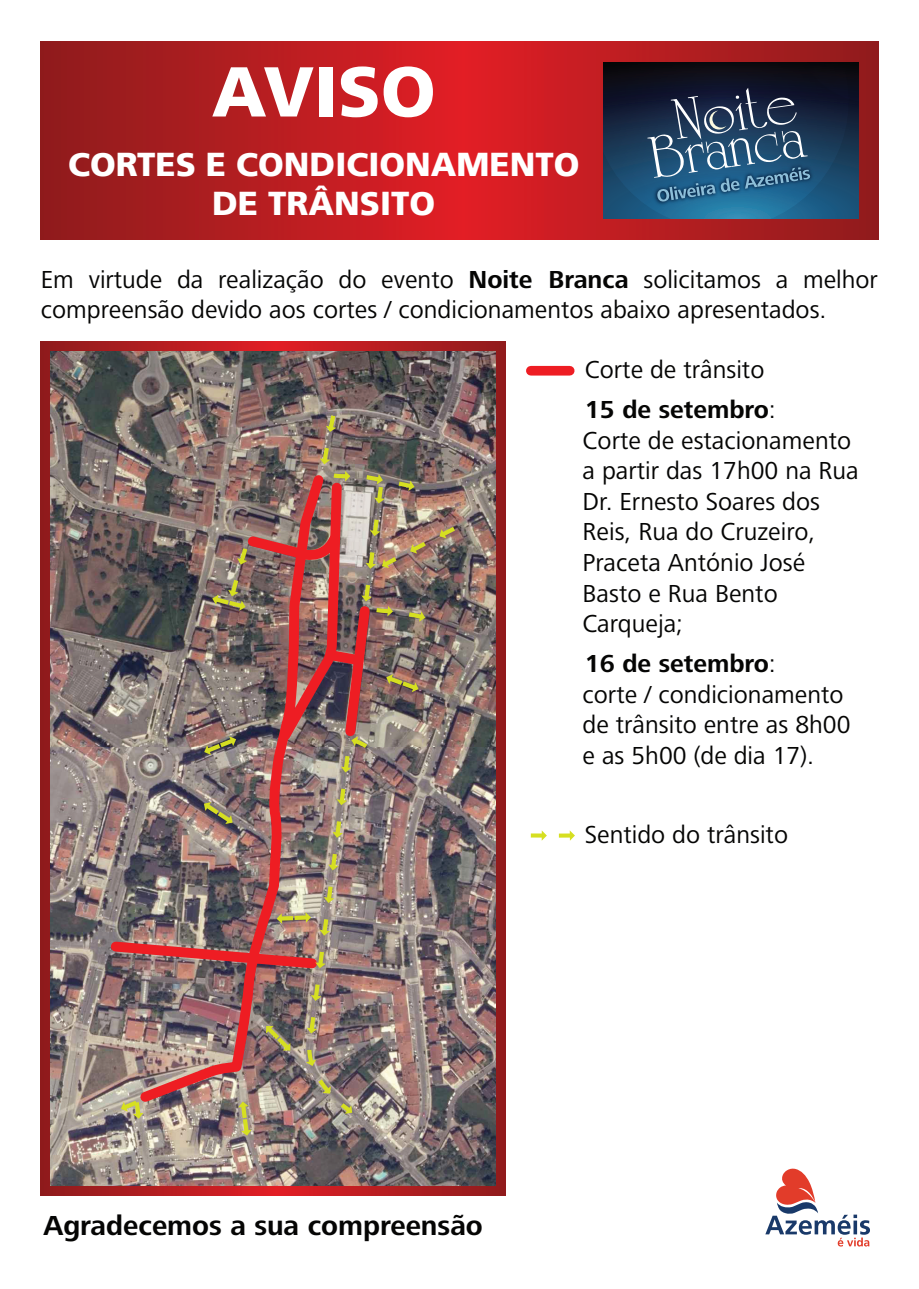
<style>
.page{position:relative;width:919px;height:1289px;background:#fff}
.page>*{position:absolute;margin:0;border:0;box-sizing:border-box;transform-origin:0 0}
.t1{font:900 70.5px "Frutiger LT";color:#fff}
.t2{font:900 33px/39px "Frutiger LT";color:#fff;text-align:center}
.t3{font:700 28.5px "Frutiger Next LT";color:#050504}
.t4{font:25.5px/30.6px "Frutiger Next LT";color:#050504}
.s1{font-weight:700}
</style>
<div class="page">
<svg style="left:40px;top:42px;width:838px;height:197px;background:#b91d21"></svg>
<svg style="left:765px;top:1168px;width:104px;height:78px"></svg>
<svg style="left:603px;top:63px;width:255px;height:155px;background:#254461"></svg>
<svg style="left:530px;top:830px;width:17px;height:10px"></svg>
<svg style="left:559px;top:830px;width:16px;height:10px"></svg>
<svg style="left:41px;top:342px;width:464px;height:853px;background:#9b2022"></svg>
<img style="left:50px;top:352px;width:445px;height:833px">
<img style="left:132px;top:468px;width:199px;height:641px">
<img style="left:275px;top:477px;width:72px;height:708px">
<svg style="left:326px;top:415px;width:10px;height:17px"></svg>
<svg style="left:320px;top:447px;width:10px;height:17px"></svg>
<svg style="left:333px;top:471px;width:17px;height:10px"></svg>
<svg style="left:398px;top:480px;width:16px;height:11px"></svg>
<svg style="left:366px;top:474px;width:18px;height:29px"></svg>
<svg style="left:370px;top:519px;width:10px;height:17px"></svg>
<svg style="left:365px;top:552px;width:11px;height:16px"></svg>
<img style="left:237px;top:525px;width:110px;height:40px">
<svg style="left:439px;top:527px;width:16px;height:11px"></svg>
<svg style="left:410px;top:542px;width:15px;height:11px"></svg>
<svg style="left:382px;top:557px;width:14px;height:11px"></svg>
<svg style="left:212px;top:580px;width:33px;height:30px"></svg>
<svg style="left:341px;top:756px;width:10px;height:16px"></svg>
<svg style="left:336px;top:788px;width:11px;height:17px"></svg>
<svg style="left:332px;top:821px;width:11px;height:16px"></svg>
<svg style="left:328px;top:853px;width:10px;height:17px"></svg>
<svg style="left:324px;top:886px;width:10px;height:17px"></svg>
<svg style="left:311px;top:984px;width:10px;height:16px"></svg>
<svg style="left:306px;top:1016px;width:11px;height:17px"></svg>
<svg style="left:306px;top:1049px;width:10px;height:16px"></svg>
<svg style="left:318px;top:1079px;width:13px;height:14px"></svg>
<svg style="left:341px;top:1103px;width:11px;height:10px"></svg>
<img style="left:319px;top:585px;width:106px;height:163px">
<svg style="left:204px;top:736px;width:32px;height:19px"></svg>
<svg style="left:204px;top:802px;width:28px;height:22px"></svg>
<img style="left:105px;top:912px;width:225px;height:62px">
<svg style="left:266px;top:1026px;width:24px;height:24px"></svg>
<svg style="left:238px;top:1101px;width:13px;height:34px"></svg>
<svg style="left:121px;top:1100px;width:22px;height:18px"></svg>
<div style="left:531px;top:366px;width:38px;height:9px;background:#ee1d23"></div>
<h1 class="t1" style="left:212px;top:49px;width:225px">AVISO</h1>
<p class="t2" style="left:68px;top:145px;width:513px">CORTES E CONDICIONAMENTO<br>DE TRÂNSITO</p>
<p class="t4" style="left:41px;top:264px;width:838px">Em virtude da realização do evento <span class="s1">Noite Branca</span> solicitamos a melhor compreensão devido aos cortes / condicionamentos abaixo apresentados.</p>
<p class="t4" style="left:584px;top:350px;width:192px;line-height:39.6px">Corte de trânsito<br><span class="s1">15 de setembro</span>:</p>
<p class="t4" style="left:582px;top:425px;width:278px">Corte de estacionamento a partir das 17h00 na Rua<br>Dr. Ernesto Soares dos<br>Reis, Rua do Cruzeiro,<br>Praceta António José<br>Basto e Rua Bento<br>Carqueja;</p>
<p class="t4" style="left:582px;top:648px;width:269px"><span class="s1">16 de setembro</span>:<br>corte / condicionamento de trânsito entre as 8h00 e as 5h00 (de dia 17).</p>
<p class="t4" style="left:584px;top:819px;width:205px">Sentido do trânsito</p>
<p class="t3" style="left:43px;top:1209px;width:441px">Agradecemos a sua compreensão</p>
</div>
